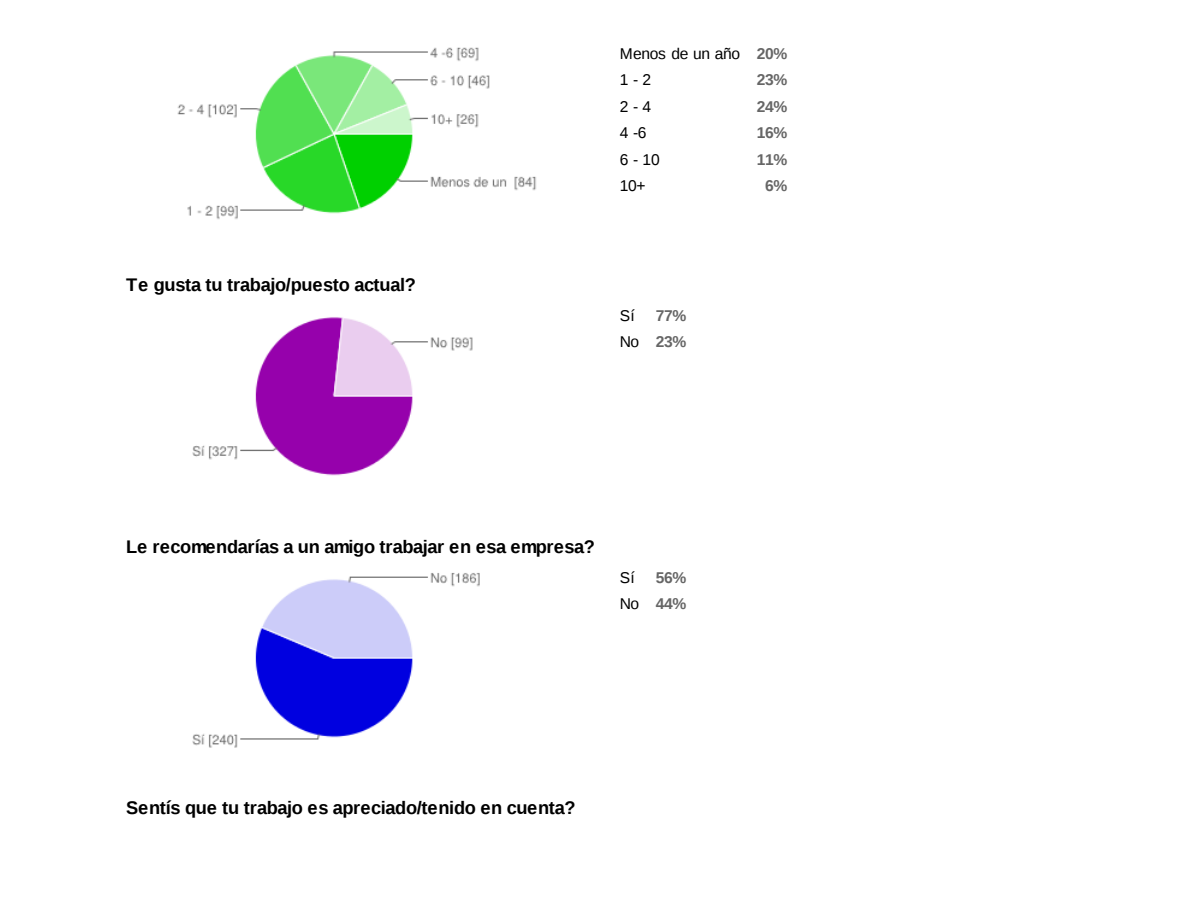
<style>
.page{position:relative;width:1188px;height:918px;background:#fff}
.page>*{position:absolute;margin:0;border:0;box-sizing:border-box;transform-origin:0 0}
.t1{font:700 18.3px "Liberation Sans";letter-spacing:-.02em;color:#000}
.t2{font:15.6px/26.4px "Liberation Sans";letter-spacing:-.02em;color:#000}
.t3{font:700 15.6px/26.4px "Liberation Sans";letter-spacing:-.02em;color:#666}
</style>
<div class="page">
<img style="left:177px;top:47px;width:359px;height:173px">
<img style="left:192px;top:317px;width:281px;height:159px">
<img style="left:192px;top:573px;width:288px;height:174px">
<p class="t1" style="left:126px;top:274px;width:291px">Te gusta tu trabajo/puesto actual?</p>
<p class="t2" style="left:620px;top:40px;width:122px">Menos de un año<br>1-2<br>2-4<br>4 -6<br>6-10<br>10+</p>
<p class="t3" style="left:757px;top:40px;width:32px;text-align:center">20%<br>23%<br>24%<br>16%<br>11%<br>6%</p>
<p class="t2" style="left:620px;top:302px;width:21px">Sí<br>No</p>
<p class="t3" style="left:656px;top:302px;width:32px">77%<br>23%</p>
<p class="t1" style="left:126px;top:536px;width:470px">Le recomendarías a un amigo trabajar en esa empresa?</p>
<p class="t2" style="left:620px;top:564px;width:21px">Sí<br>No</p>
<p class="t3" style="left:656px;top:564px;width:32px">56%<br>44%</p>
<p class="t1" style="left:126px;top:798px;width:451px">Sentís que tu trabajo es apreciado/tenido en cuenta?</p>
</div>
